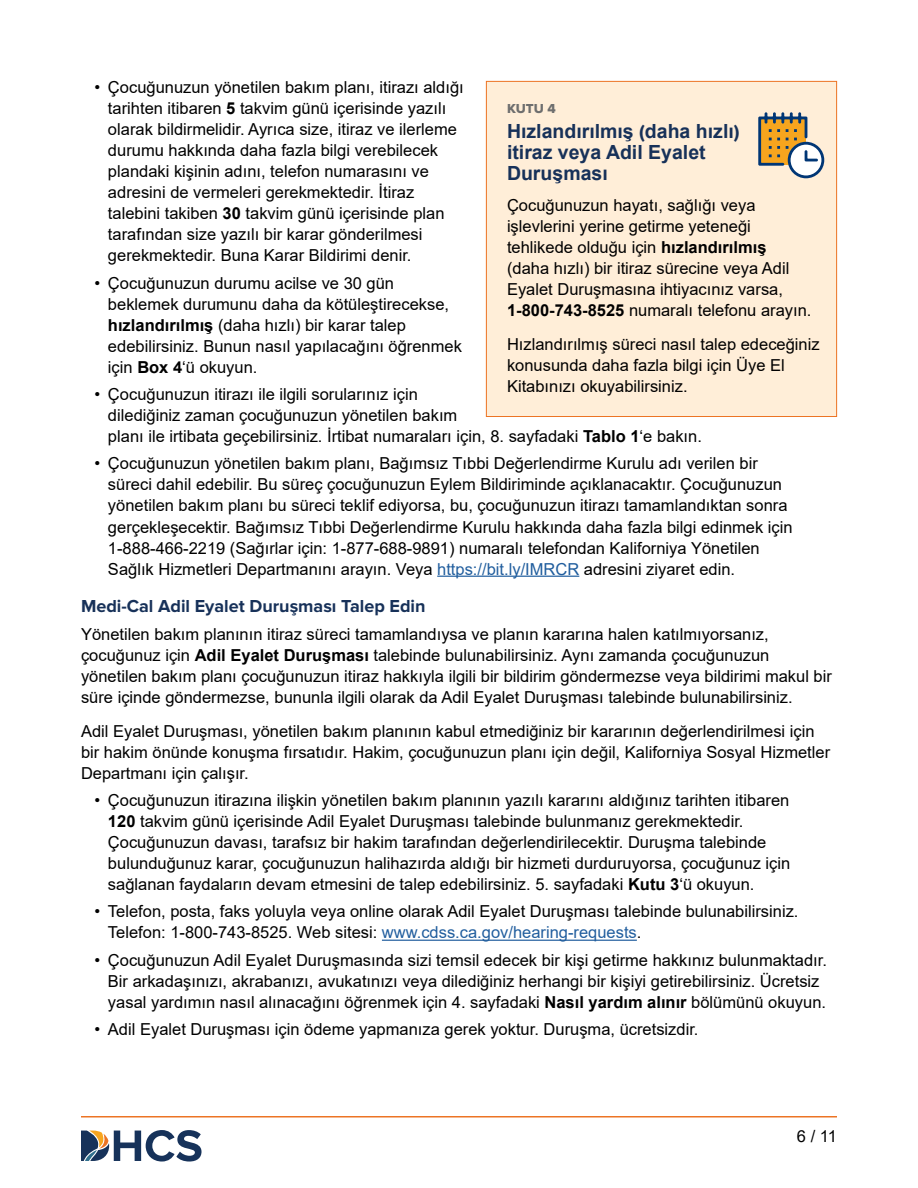
<style>
.page{position:relative;width:918px;height:1188px;background:#fff}
.page>*{position:absolute;margin:0;border:0;box-sizing:border-box;transform-origin:0 0}
.t1{font:700 19.5px/21px "Arial";color:#173159}
.t2{font:700 18px "Proxima Nova";color:#173159}
.t3{font:16.5px/21px "Arial";color:#000}
.t4{font:800 13.5px "Proxima Nova";color:#6e6e6e}
.s1{font-weight:700}
.s2{font-family:"Proxima Nova"}
.s3{color:#215e9e}
</style>
<div class="page">
<hr style="left:81px;top:1116px;width:756px;height:2px;background:#ec7424">
<svg style="left:81px;top:1130px;width:121px;height:32px"></svg>
<div style="left:486px;top:81px;width:351px;height:336px;background:#ffeed8"></div>
<div style="left:486px;top:81px;width:351px;height:336px;border:1px solid #ec7424"></div>
<hr style="left:437px;top:576px;width:142px;height:1px;background:#215e9e">
<hr style="left:382px;top:940px;width:255px;height:1px;background:#215e9e">
<svg style="left:758px;top:112px;width:66px;height:66px"></svg>
<p class="t3" style="left:108px;top:77px;width:357px;text-indent:-13px">• Çocuğunuzun yönetilen bakım planı, itirazı aldığı tarihten itibaren <span class="s1">5</span> takvim günü içerisinde yazılı olarak bildirmelidir. Ayrıca size, itiraz ve ilerleme durumu hakkında daha fazla bilgi verebilecek plandaki kişinin adını, telefon numarasını ve adresini de vermeleri gerekmektedir. İtiraz talebini takiben <span class="s1">30</span> takvim günü içerisinde plan tarafından size yazılı bir karar gönderilmesi gerekmektedir. Buna Karar Bildirimi denir.</p>
<p class="t3" style="left:108px;top:272px;width:355px;text-indent:-13px">• Çocuğunuzun durumu acilse ve 30 gün beklemek durumunu daha da kötüleştirecekse, <span class="s1">hızlandırılmış</span> (daha hızlı) bir karar talep edebilirsiniz. Bunun nasıl yapılacağını öğrenmek için <span class="s1">Box 4</span>‘ü okuyun.</p>
<p class="t3" style="left:108px;top:384px;width:351px;text-indent:-13px">• Çocuğunuzun itirazı ile ilgili sorularınız için dilediğiniz zaman çocuğunuzun yönetilen bakım</p>
<p class="t4" style="left:507px;top:100px;width:50px">KUTU 4</p>
<h3 class="t1" style="left:507px;top:121px;width:234px">Hızlandırılmış <span class="s2">(</span>daha hızlı<span class="s2">) </span>itiraz veya Adil Eyalet<br>Duruşması</h3>
<p class="t3" style="left:507px;top:194px;width:306px">Çocuğunuzun hayatı, sağlığı veya işlevlerini yerine getirme yeteneği tehlikede olduğu için <span class="s1">hızlandırılmış </span>(daha hızlı) bir itiraz sürecine veya Adil Eyalet Duruşmasına ihtiyacınız varsa, <span class="s1">1-800-743-8525</span> numaralı telefonu arayın.</p>
<p class="t3" style="left:507px;top:333px;width:314px">Hızlandırılmış süreci nasıl talep edeceğiniz konusunda daha fazla bilgi için Üye El<br>Kitabınızı okuyabilirsiniz.</p>
<p class="t3" style="left:108px;top:426px;width:595px">planı ile irtibata geçebilirsiniz. İrtibat numaraları için, 8. sayfadaki <span class="s1">Tablo 1</span>‘e bakın.</p>
<p class="t3" style="left:108px;top:453px;width:686px;text-indent:-13px">• Çocuğunuzun yönetilen bakım planı, Bağımsız Tıbbi Değerlendirme Kurulu adı verilen bir süreci dahil edebilir. Bu süreç çocuğunuzun Eylem Bildiriminde açıklanacaktır. Çocuğunuzun yönetilen bakım planı bu süreci teklif ediyorsa, bu, çocuğunuzun itirazı tamamlandıktan sonra gerçekleşecektir. Bağımsız Tıbbi Değerlendirme Kurulu hakkında daha fazla bilgi edinmek için 1-888-466-2219 (Sağırlar için: 1-877-688-9891) numaralı telefondan Kaliforniya Yönetilen Sağlık Hizmetleri Departmanını arayın. Veya <span class="s3">https://bit.ly/IMRCR</span> adresini ziyaret edin.</p>
<h4 class="t2" style="left:81px;top:596px;width:346px">Medi-Cal Adil Eyalet Duruşması Talep Edin</h4>
<p class="t3" style="left:81px;top:623px;width:752px">Yönetilen bakım planının itiraz süreci tamamlandıysa ve planın kararına halen katılmıyorsanız, çocuğunuz için <span class="s1">Adil Eyalet Duruşması</span> talebinde bulunabilirsiniz. Aynı zamanda çocuğunuzun yönetilen bakım planı çocuğunuzun itiraz hakkıyla ilgili bir bildirim göndermezse veya bildirimi makul bir süre içinde göndermezse, bununla ilgili olarak da Adil Eyalet Duruşması talebinde bulunabilirsiniz.</p>
<p class="t3" style="left:81px;top:720px;width:751px">Adil Eyalet Duruşması, yönetilen bakım planının kabul etmediğiniz bir kararının değerlendirilmesi için bir hakim önünde konuşma fırsatıdır. Hakim, çocuğunuzun planı için değil, Kaliforniya Sosyal Hizmetler<br>Departmanı için çalışır.</p>
<p class="t3" style="left:108px;top:790px;width:684px;text-indent:-13px">• Çocuğunuzun itirazına ilişkin yönetilen bakım planının yazılı kararını aldığınız tarihten itibaren <span class="s1">120</span> takvim günü içerisinde Adil Eyalet Duruşması talebinde bulunmanız gerekmektedir.<br>Çocuğunuzun davası, tarafsız bir hakim tarafından değerlendirilecektir. Duruşma talebinde bulunduğunuz karar, çocuğunuzun halihazırda aldığı bir hizmeti durduruyorsa, çocuğunuz için sağlanan faydaların devam etmesini de talep edebilirsiniz. 5. sayfadaki <span class="s1">Kutu 3</span>‘ü okuyun.</p>
<p class="t3" style="left:108px;top:901px;width:692px;text-indent:-13px">• Telefon, posta, faks yoluyla veya online olarak Adil Eyalet Duruşması talebinde bulunabilirsiniz.<br>Telefon: 1-800-743-8525. Web sitesi: <span class="s3">www.cdss.ca.gov/hearing-requests</span>.</p>
<p class="t3" style="left:108px;top:950px;width:721px;text-indent:-13px">• Çocuğunuzun Adil Eyalet Duruşmasında sizi temsil edecek bir kişi getirme hakkınız bulunmaktadır.<br>Bir arkadaşınızı, akrabanızı, avukatınızı veya dilediğiniz herhangi bir kişiyi getirebilirsiniz. Ücretsiz yasal yardımın nasıl alınacağını öğrenmek için 4. sayfadaki <span class="s1">Nasıl yardım alınır</span> bölümünü okuyun.</p>
<p class="t3" style="left:94px;top:1019px;width:606px">• Adil Eyalet Duruşması için ödeme yapmanıza gerek yoktur. Duruşma, ücretsizdir.</p>
<p class="t3" style="left:797px;top:1126px;width:42px">6 / 11</p>
</div>
